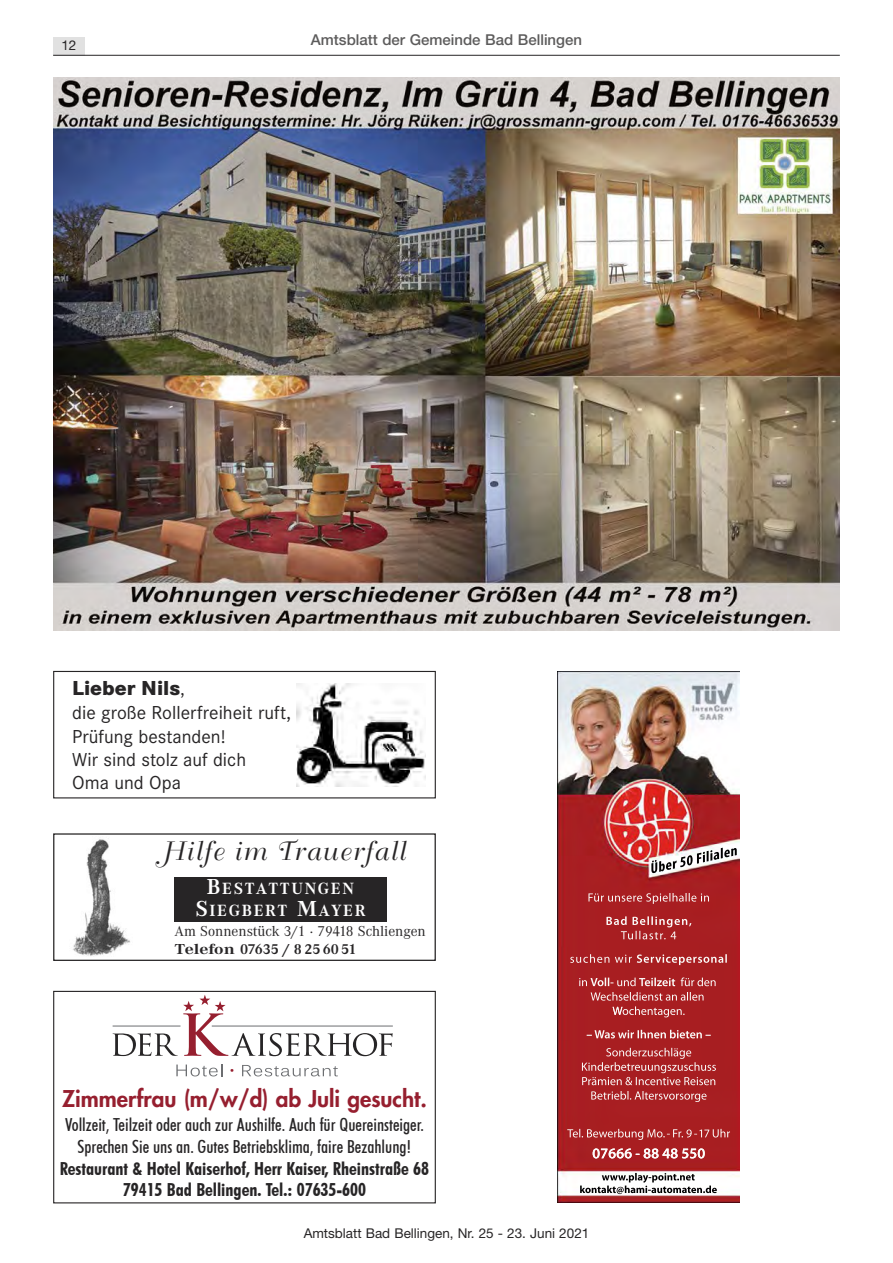
<style>
.page{position:relative;width:893px;height:1263px;background:#fff}
.page>*{position:absolute;margin:0;border:0;box-sizing:border-box;transform-origin:0 0}
.t1{font:26.25px "Bellevue";letter-spacing:.075em;color:#272526}
.t2{font:800 22.5px "Futura";color:#961f2f}
.t3{font:800 21px "Corporate S";color:#272526}
.t4{font:19.5px/23.4px "Corporate S";color:#272526}
.t5{font:500 condensed 18px/21.6px "Futura BT";color:#272526;text-align:center}
.t6{font:700 condensed 18px/21.6px "Futura BT";color:#272526;text-align:center}
.t7{font:700 16.8px/22.5px "Corporate A";letter-spacing:.1em;color:#fff;text-align:center}
.t8{font:500 15px "Helvetica Neue";color:#5d5c5c}
.t9{font:15px "Corporate A";color:#272526}
.t10{font:700 15px "Corporate A";color:#272526;scale:1.25 1}
.t11{font:13.5px "Helvetica Neue";color:#272526}
.t12{font:10.5px "Kalinga";color:#961f2f}
.s1{font-weight:400;font-size:18px}
.s2{font-size:22.5px}
</style>
<div class="page">
<div style="left:53px;top:37px;width:32px;height:18px;background:#e1e1e1"></div>
<hr style="left:53px;top:55px;width:787px;height:1px;background:#272526">
<img style="left:557px;top:671px;width:183px;height:532px">
<img style="left:629px;top:1173px;width:66px;height:10px">
<img style="left:588px;top:893px;width:121px;height:11px">
<img style="left:613px;top:1006px;width:69px;height:11px">
<img style="left:593px;top:1148px;width:112px;height:10px">
<img style="left:652px;top:848px;width:85px;height:24px">
<div style="left:53px;top:991px;width:383px;height:212px;border:1px solid #272526"></div>
<svg style="left:176px;top:1064px;width:46px;height:12px"></svg>
<svg style="left:242px;top:1065px;width:96px;height:11px"></svg>
<svg style="left:113px;top:995px;width:280px;height:61px"></svg>
<img style="left:53px;top:77px;width:787px;height:553px">
<img style="left:73px;top:838px;width:57px;height:118px">
<div style="left:53px;top:833px;width:383px;height:128px;border:1px solid #272526"></div>
<div style="left:174px;top:877px;width:213px;height:44px;background:#272526"></div>
<div style="left:53px;top:671px;width:383px;height:127px;border:1px solid #272526"></div>
<img style="left:297px;top:684px;width:128px;height:103px">
<p class="t11" style="left:61px;top:37px;width:17px">12</p>
<p class="t8" style="left:311px;top:30px;width:273px">Amtsblatt der Gemeinde Bad Bellingen</p>
<p class="t3" style="left:72px;top:680px;width:114px">Lieber Nils<span class="s1">,</span></p>
<p class="t4" style="left:72px;top:703px;width:220px">die große Rollerfreiheit ruft,<br>Prüfung bestanden!<br>Wir sind stolz auf dich<br>Oma und Opa</p>
<h1 class="t1" style="left:162px;top:837px;width:243px">Hilfe im Trauerfall</h1>
<p class="t7" style="left:195px;top:878px;width:172px"><span class="s2">B</span>ESTATTUNGEN<br><span class="s2">S</span>IEGBERT <span class="s2">M</span>AYER</p>
<p class="t9" style="left:175px;top:926px;width:253px">Am Sonnenstück 3/1 · 79418 Schliengen</p>
<p class="t10" style="left:175px;top:944px;width:147px">Telefon 07635 / 8 25 60 51</p>
<p class="t12" style="left:230px;top:1066px;width:6px">•</p>
<p class="t2" style="left:62px;top:1083px;width:366px">Zimmerfrau (m/w/d) ab Juli gesucht.</p>
<p class="t5" style="left:65px;top:1114px;width:360px">Vollzeit, Teilzeit oder auch zur Aushilfe. Auch für Quereinsteiger.<br>Sprechen Sie uns an. Gutes Betriebsklima, faire Bezahlung!</p>
<p class="t6" style="left:60px;top:1157px;width:371px">Restaurant &amp; Hotel Kaiserhof, Herr Kaiser, Rheinstraße 68<br>79415 Bad Bellingen. Tel.: 07635-600</p>
<p class="t11" style="left:304px;top:1225px;width:287px">Amtsblatt Bad Bellingen, Nr. 25 - 23. Juni 2021</p>
</div>
